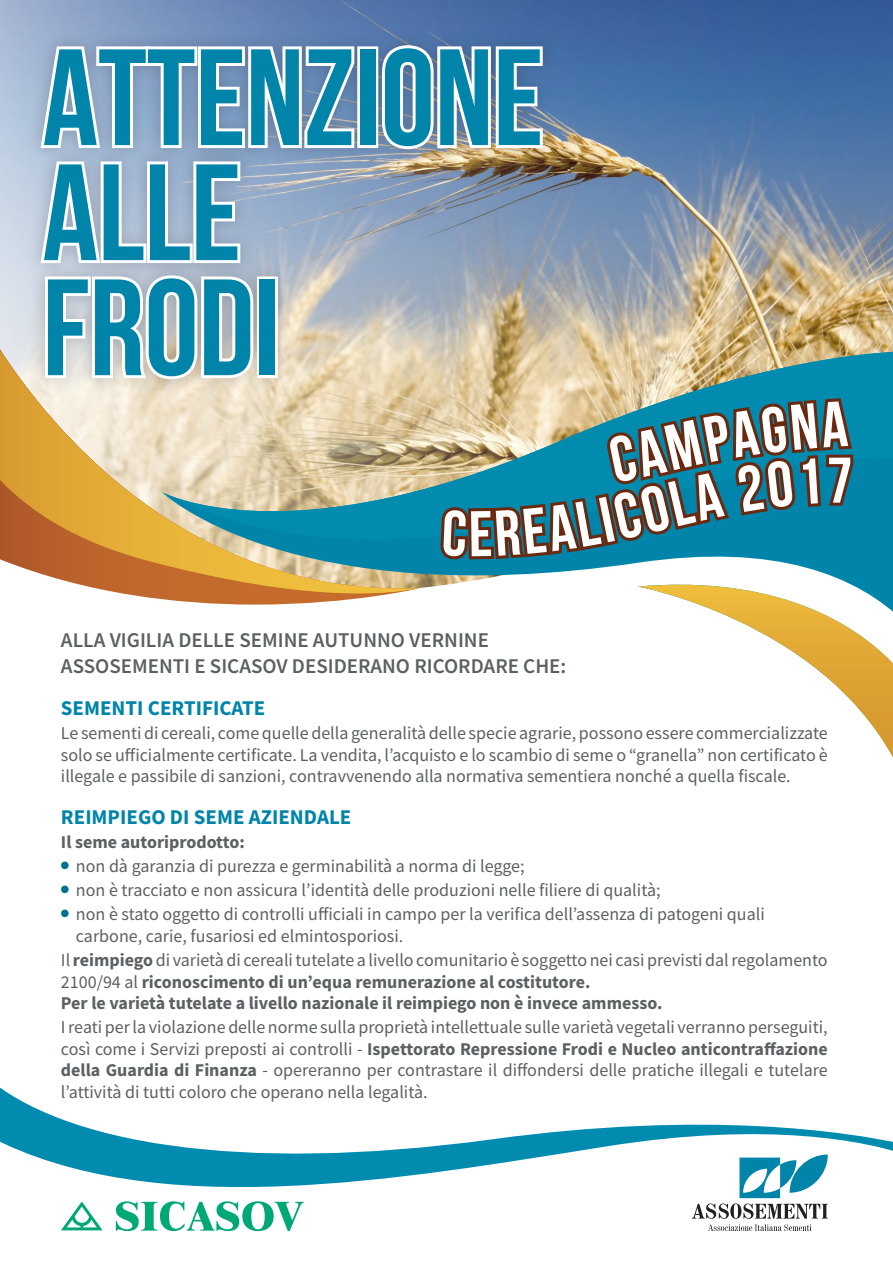
<style>
.page{position:relative;width:893px;height:1263px;background:#fff}
.page>*{position:absolute;margin:0;border:0;box-sizing:border-box;transform-origin:0 0}
.t1{font:700 136.65px/115.1px "Bebas Neue";color:#0084a9}
.t2{font:700 64.2px "Bebas Neue";color:#fff}
.t3{font:600 21px/25.5px "Source Sans Pro";color:#5b6063}
.t4{font:700 21px "Source Sans Pro";color:#0084a9}
.t5{font:18px/21.6px "Source Sans Pro";color:#5b6063;text-align:justify}
.t6{font:700 18px/21.6px "Source Sans Pro";color:#5b6063}
.s1{font-weight:400}
.s2{font-weight:700}
</style>
<div class="page">
<img style="left:0;top:0;width:893px;height:351px">
<svg style="left:0;top:349px;width:162px;height:251px"></svg>
<svg style="left:162px;top:395px;width:731px;height:210px"></svg>
<svg style="left:164px;top:351px;width:729px;height:212px"></svg>
<svg style="left:638px;top:585px;width:255px;height:172px"></svg>
<svg style="left:0;top:1087px;width:893px;height:137px"></svg>
<div style="left:26px;top:30px;width:532px;height:365px;background:#231f20;opacity:.23"></div>
<svg style="left:37px;top:31px;width:320px;height:121px"></svg>
<div style="left:357px;top:46px;width:21px;height:102px;border:6px solid #fff"></div>
<svg style="left:379px;top:31px;width:167px;height:121px"></svg>
<svg style="left:37px;top:158px;width:206px;height:108px"></svg>
<svg style="left:42px;top:272px;width:214px;height:111px"></svg>
<div style="left:257px;top:276px;width:21px;height:102px;border:6px solid #fff"></div>
<svg style="left:61px;top:1201px;width:42px;height:29px"></svg>
<svg style="left:116px;top:1201px;width:188px;height:30px"></svg>
<svg style="left:692px;top:1154px;width:136px;height:77px"></svg>
<svg style="left:437px;top:354px;width:419px;height:224px"></svg>
<h1 class="t1" style="left:43px;top:39px;width:503px">ATTENZIONE<br>ALLE<br>FRODI</h1>
<h2 class="t2" style="left:827px;top:445px;width:27px">7</h2>
<p class="t3" style="left:61px;top:627px;width:507px">ALLA VIGILIA DELLE SEMINE AUTUNNO VERNINE<br>ASSOSEMENTI E SICASOV DESIDERANO RICORDARE CHE:</p>
<p class="t4" style="left:61px;top:694px;width:206px">SEMENTI CERTIFICATE</p>
<p class="t5" style="left:61px;top:722px;width:768px">Le sementi di cereali, come quelle della generalità delle specie agrarie, possono essere commercializzate solo se ufficialmente certificate. La vendita, l’acquisto e lo scambio di seme o “granella” non certificato è illegale e passibile di sanzioni, contravvenendo alla normativa sementiera nonché a quella fiscale.</p>
<p class="t4" style="left:61px;top:803px;width:292px">REIMPIEGO DI SEME AZIENDALE</p>
<p class="t6" style="left:61px;top:831px;width:185px">Il seme autoriprodotto:</p>
<p class="t5" style="left:61px;top:855px;width:465px"><sup>●</sup> non dà garanzia di purezza e germinabilità a norma di legge;</p>
<p class="t5" style="left:61px;top:879px;width:601px"><sup>●</sup> non è tracciato e non assicura l’identità delle produzioni nelle filiere di qualità;</p>
<p class="t5" style="left:76px;top:903px;width:690px;text-indent:-15px"><sup>●</sup> non è stato oggetto di controlli ufficiali in campo per la verifica dell’assenza di patogeni quali carbone, carie, fusariosi ed elmintosporiosi.</p>
<p class="t6" style="left:61px;top:949px;width:768px"><span class="s1">Il</span> reimpiego <span class="s1">di varietà di cereali tutelate a livello comunitario è soggetto nei casi previsti dal regolamento<br>2100/94 al</span> riconoscimento di un’equa remunerazione al costitutore.<br>Per le varietà tutelate a livello nazionale il reimpiego non è invece ammesso.</p>
<p class="t5" style="left:61px;top:1016px;width:768px">I reati per la violazione delle norme sulla proprietà intellettuale sulle varietà vegetali verranno perseguiti, così come i Servizi preposti ai controlli - <span class="s2">Ispettorato Repressione Frodi e Nucleo anticontraffazione della Guardia di Finanza</span> - opereranno per contrastare il diffondersi delle pratiche illegali e tutelare l’attività di tutti coloro che operano nella legalità.</p>
</div>
